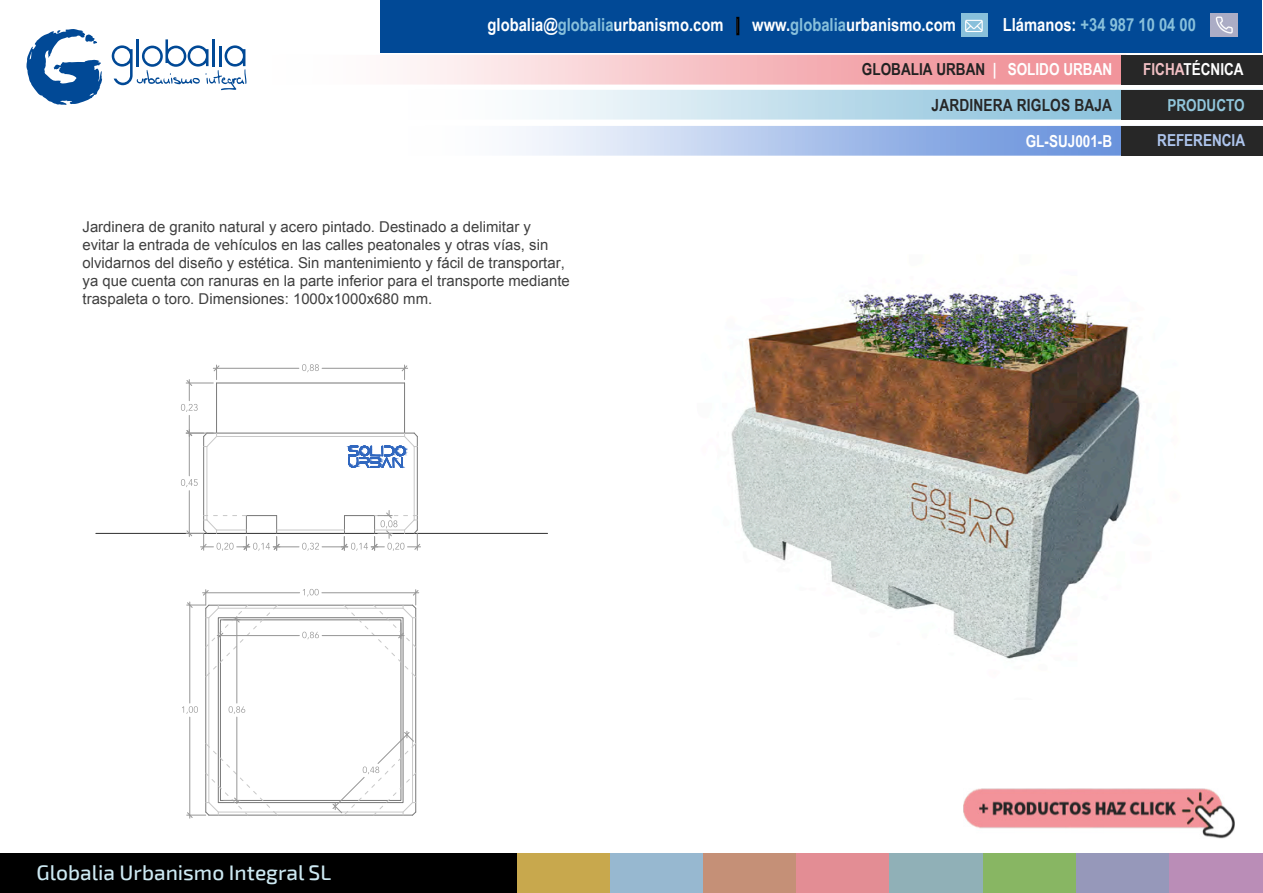
<style>
.page{position:relative;width:1263px;height:893px;background:#fff}
.page>*{position:absolute;margin:0;border:0;box-sizing:border-box;transform-origin:0 0}
.t1{font:500 21px "Exo 2";color:#cde9f2}
.t2{font:700 18px "Arial Narrow";color:#fff}
.t3{font:700 18px "Arial Narrow";color:#88c0db}
.t4{font:700 16.8px "Arial Narrow";letter-spacing:.01em;color:#272727}
.t5{font:700 16.5px "Arial Narrow";color:#222}
.t6{font:700 16.5px/36.2px "Arial Narrow";color:#91c6db;text-align:right}
.t7{font:700 16.5px "Arial Narrow";color:#fff}
.t8{font:700 16.5px "Arial Narrow";color:#aec5ed}
.t9{font:14.85px/17.9px "Arial";color:#3f3f3f}
.s1{color:#88c0db}
.s2{color:#fff}
.s3{color:#f2c0c4}
.s4{font-style:inherit}
</style>
<div class="page">
<div style="left:268px;top:55px;width:858px;height:30px;background:linear-gradient(to right,#fff,#ef858d)"></div>
<div style="left:1121px;top:55px;width:141px;height:30px;background:#272727"></div>
<svg style="left:536px;top:90px;width:585px;height:30px;background:#bddcea"></svg>
<div style="left:1121px;top:90px;width:141px;height:30px;background:#272727"></div>
<svg style="left:519px;top:126px;width:602px;height:30px;background:#abc2eb"></svg>
<div style="left:1121px;top:126px;width:141px;height:30px;background:#272727"></div>
<div style="left:0;top:853px;width:523px;height:39px;background:#000"></div>
<div style="left:517px;top:853px;width:93px;height:39px;background:#c8a84d"></div>
<div style="left:610px;top:853px;width:93px;height:39px;background:#97b8d0"></div>
<div style="left:703px;top:853px;width:94px;height:39px;background:#c59077"></div>
<div style="left:797px;top:853px;width:93px;height:39px;background:#e38d94"></div>
<div style="left:890px;top:853px;width:93px;height:39px;background:#90b0b7"></div>
<div style="left:983px;top:853px;width:93px;height:39px;background:#88b663"></div>
<div style="left:1076px;top:853px;width:93px;height:39px;background:#9698ba"></div>
<div style="left:1169px;top:853px;width:94px;height:39px;background:#ba8db7"></div>
<svg style="left:26px;top:29px;width:76px;height:76px"></svg>
<svg style="left:112px;top:39px;width:134px;height:51px"></svg>
<div style="left:380px;top:1px;width:882px;height:52px;background:#014996"></div>
<img style="left:1211px;top:14px;width:26px;height:22px">
<img style="left:962px;top:14px;width:26px;height:22px">
<div style="left:736px;top:17px;width:3px;height:18px;border:1px solid #000"></div>
<img style="left:964px;top:788px;width:270px;height:50px">
<hr style="left:96px;top:533px;width:452px;height:1px;background:#323232">
<hr style="left:207px;top:433px;width:207px;height:1px;background:#787878">
<hr style="left:417px;top:436px;width:1px;height:94px;background:#787878">
<hr style="left:203px;top:436px;width:1px;height:94px;background:#787878">
<hr style="left:404px;top:383px;width:1px;height:50px;background:#787878">
<hr style="left:217px;top:436px;width:188px;height:1px;background:#c8c8c8">
<hr style="left:414px;top:446px;width:1px;height:74px;background:#c8c8c8">
<hr style="left:207px;top:446px;width:1px;height:74px;background:#c8c8c8">
<svg style="left:348px;top:432px;width:70px;height:38px"></svg>
<hr style="left:217px;top:383px;width:188px;height:1px;background:#787878">
<img style="left:731px;top:293px;width:409px;height:366px">
<hr style="left:189px;top:429px;width:1px;height:47px;background:#969696">
<hr style="left:189px;top:490px;width:1px;height:46px;background:#969696">
<svg style="left:181px;top:479px;width:17px;height:8px"></svg>
<hr style="left:213px;top:368px;width:86px;height:1px;background:#969696">
<hr style="left:322px;top:368px;width:86px;height:1px;background:#969696">
<svg style="left:181px;top:365px;width:38px;height:82px"></svg>
<svg style="left:402px;top:365px;width:5px;height:14px"></svg>
<svg style="left:302px;top:364px;width:17px;height:8px"></svg>
<svg style="left:186px;top:510px;width:235px;height:40px"></svg>
<hr style="left:322px;top:592px;width:97px;height:1px;background:#969696">
<hr style="left:190px;top:717px;width:1px;height:101px;background:#969696">
<svg style="left:182px;top:589px;width:236px;height:228px"></svg>
<p class="t2" style="left:488px;top:11px;width:470px">globalia@<span class="s1">globalia</span>urbanismo.com | www.<span class="s1">globalia</span>urbanismo.com</p>
<p class="t3" style="left:1003px;top:11px;width:195px"><span class="s2">Llámanos:</span> +34 987 10 04 00</p>
<p class="t6" style="left:1143px;top:50px;width:103px"><span class="s3">FICHA</span><span class="s2">TÉCNICA<br></span>PRODUCTO</p>
<p class="t8" style="left:1157px;top:128px;width:89px">REFERENCIA</p>
<p class="t5" style="left:862px;top:57px;width:252px">GLOBALIA URBAN <span class="s2">| SOLIDO URBAN</span></p>
<p class="t4" style="left:932px;top:93px;width:182px">JARDINERA RIGLOS BAJA</p>
<p class="t7" style="left:1026px;top:129px;width:88px">GL-<span class="s4">SUJ</span>001<span class="s4">-B</span></p>
<p class="t9" style="left:83px;top:218px;width:489px">Jardinera de granito natural y acero pintado. Destinado a delimitar y evitar la entrada de vehículos en las calles peatonales y otras vías, sin olvidarnos del diseño y estética. Sin mantenimiento y fácil de transportar, ya que cuenta con ranuras en la parte inferior para el transporte mediante traspaleta o toro. Dimensiones: 1000x1000x680 mm.</p>
<h1 class="t1" style="left:37px;top:859px;width:296px">Globalia Urbanismo Integral SL</h1>
</div>
